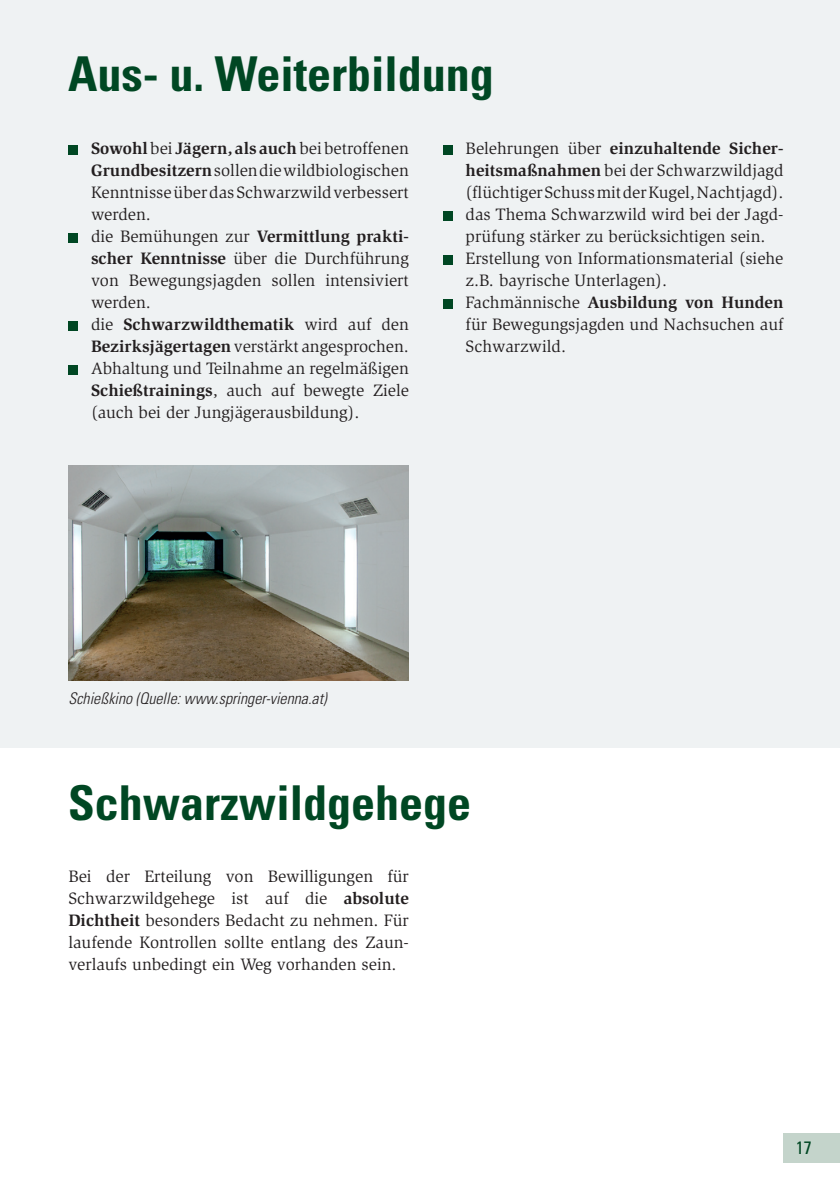
<style>
.page{position:relative;width:840px;height:1191px;background:#fff}
.page>*{position:absolute;margin:0;border:0;box-sizing:border-box;transform-origin:0 0}
.t1{font:700 condensed 48px "Univers LT Std";color:#004723}
.t2{font:condensed 18px "Univers LT Std";color:#004723}
.t3{font:17px/22px "Slimbach LT";color:#231f20}
.t4{font:italic 300 condensed 16px "Univers LT Std";color:#231f20}
.s1{font-weight:700}
</style>
<div class="page">
<div style="left:0;top:0;width:839px;height:747px;background:#eff2f3"></div>
<div style="left:782px;top:1133px;width:57px;height:30px;background:#c4d4cb"></div>
<div style="left:68px;top:145px;width:10px;height:9px;background:#004723"></div>
<div style="left:68px;top:233px;width:10px;height:9px;background:#004723"></div>
<div style="left:68px;top:321px;width:10px;height:9px;background:#004723"></div>
<div style="left:68px;top:365px;width:10px;height:9px;background:#004723"></div>
<div style="left:442px;top:145px;width:10px;height:9px;background:#004723"></div>
<div style="left:442px;top:211px;width:10px;height:9px;background:#004723"></div>
<div style="left:442px;top:255px;width:10px;height:9px;background:#004723"></div>
<div style="left:442px;top:299px;width:10px;height:9px;background:#004723"></div>
<img style="left:68px;top:466px;width:340px;height:214px">
<h1 class="t1" style="left:68px;top:45px;width:427px">Aus- u. Weiterbildung</h1>
<p class="t3" style="left:91px;top:138px;width:319px"><span class="s1">Sowohl</span> bei <span class="s1">Jägern, als auch</span> bei betroffenen <span class="s1">Grundbesitzern</span> sollen die wildbiologischen Kenntnisse über das Schwarzwild verbessert werden.<br>die Bemühungen zur <span class="s1">Vermittlung prakti&shy;scher Kenntnisse</span> über die Durchführung von Bewegungsjagden sollen intensiviert werden.<br>die <span class="s1">Schwarzwildthematik</span> wird auf den <span class="s1">Bezirksjägertagen</span> verstärkt angesprochen.<br>Abhaltung und Teilnahme an regelmäßigen <span class="s1">Schießtrainings</span>, auch auf bewegte Ziele (auch bei der Jungjägerausbildung).</p>
<p class="t3" style="left:465px;top:138px;width:319px">Belehrungen über <span class="s1">einzuhaltende Sicher&shy;heitsmaßnahmen</span> bei der Schwarzwildjagd (flüchtiger Schuss mit der Kugel, Nachtjagd). das Thema Schwarzwild wird bei der Jagd&shy;prüfung stärker zu berücksichtigen sein.<br>Erstellung von Informationsmaterial (siehe z.B. bayrische Unterlagen).<br>Fachmännische <span class="s1">Ausbildung von Hunden </span>für Bewegungsjagden und Nachsuchen auf Schwarzwild.</p>
<p class="t4" style="left:68px;top:688px;width:260px">Schießkino (Quelle: www.springer-vienna.at)</p>
<h1 class="t1" style="left:68px;top:773px;width:404px">Schwarzwildgehege</h1>
<p class="t3" style="left:68px;top:865px;width:342px;text-align:justify">Bei der Erteilung von Bewilligungen für Schwarzwildgehege ist auf die <span class="s1">absolute Dichtheit</span> besonders Bedacht zu nehmen. Für laufende Kontrollen sollte entlang des Zaun&shy;verlaufs unbedingt ein Weg vorhanden sein.</p>
<p class="t2" style="left:795px;top:1136px;width:17px">17</p>
</div>
